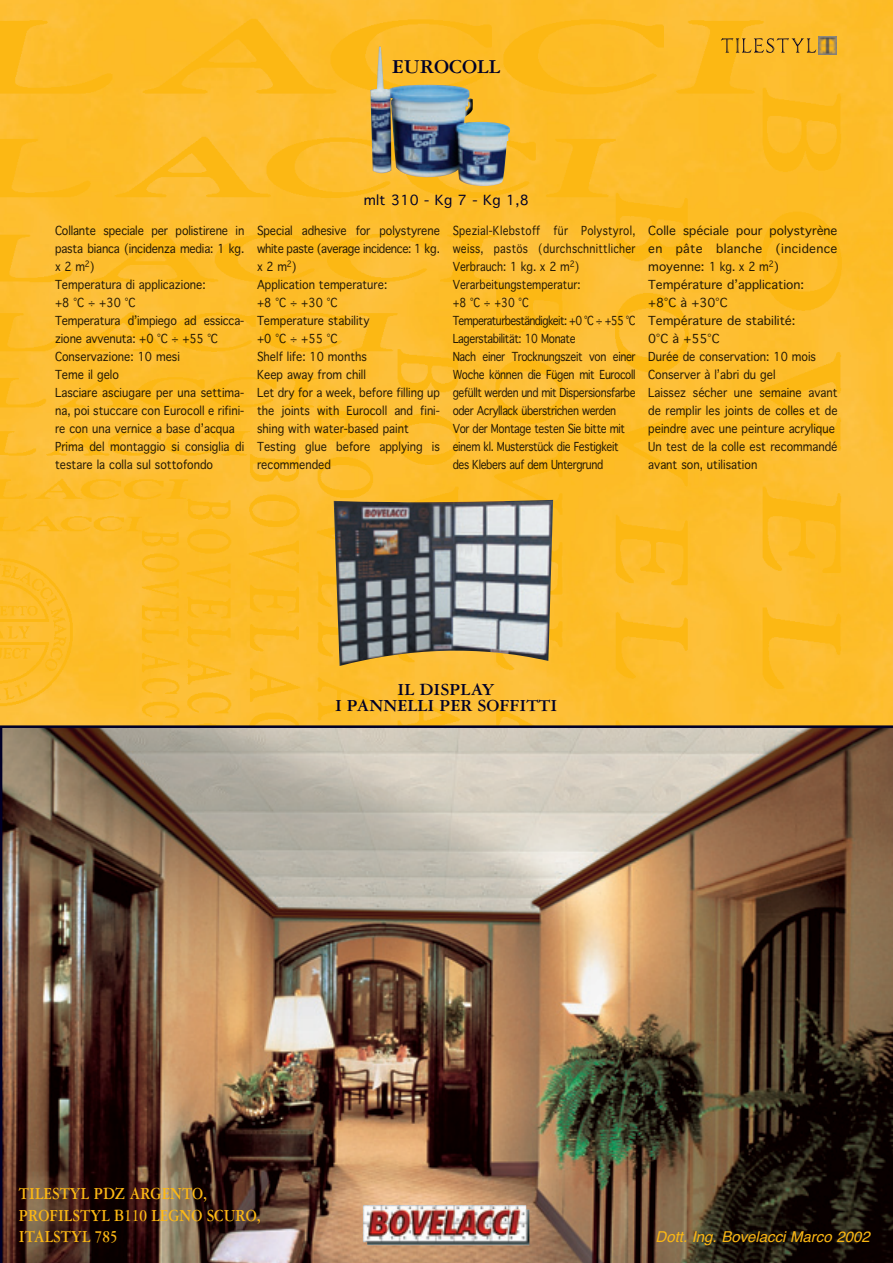
<style>
.page{position:relative;width:893px;height:1263px;background:#fff}
.page>*{position:absolute;margin:0;border:0;box-sizing:border-box;transform-origin:0 0}
.t1{font:700 21px "Garamond Three";color:#000027}
.t2{font:700 18px/21.6px "Garamond Three";color:#fcb814;scale:.85 1}
.t3{font:700 18px/15.9px "Garamond Three";color:#000027;text-align:center}
.t4{font:italic 15px "Helvetica";color:#fcb814}
.t5{font:13.5px "Geneva";letter-spacing:.02em;color:#000027}
.t6{font:12px/18px "Geneva";color:#251a05;scale:.9 1}
.t7{font:12px/18px "Geneva";letter-spacing:-.035em;color:#251a05;scale:.85 1}
.t8{font:12px/18px "Geneva";color:#251a05}
</style>
<div class="page">
<img style="left:0;top:0;width:893px;height:725px">
<img style="left:0;top:18px;width:844px;height:707px">
<svg style="left:721px;top:38px;width:95px;height:15px"></svg>
<img style="left:818px;top:37px;width:18px;height:17px">
<img style="left:370px;top:47px;width:140px;height:139px">
<img style="left:334px;top:500px;width:219px;height:166px">
<img style="left:0;top:725px;width:893px;height:538px">
<img style="left:363px;top:1205px;width:166px;height:40px">
<h1 class="t1" style="left:392px;top:59px;width:110px">EUROCOLL</h1>
<p class="t5" style="left:364px;top:194px;width:167px">mlt 310 - Kg 7 - Kg 1,8</p>
<p class="t6" style="left:55px;top:222px;width:212px">Collante speciale per polistirene in pasta bianca (incidenza media: 1 kg. x 2 m<sup>2</sup>)<br>Temperatura di applicazione:<br>+8 °C ÷ +30 °C<br>Temperatura d’impiego ad essicca&shy;zione avvenuta: +0 °C ÷ +55 °C<br>Conservazione: 10 mesi<br>Teme il gelo<br>Lasciare asciugare per una settima&shy;na, poi stuccare con Eurocoll e rifini&shy;re con una vernice a base d’acqua<br>Prima del montaggio si consiglia di testare la colla sul sottofondo</p>
<p class="t6" style="left:257px;top:222px;width:205px">Special adhesive for polystyrene white paste (average incidence: 1 kg. x 2 m<sup>2</sup>)<br>Application temperature:<br>+8 °C ÷ +30 °C<br>Temperature stability<br>+0 °C ÷ +55 °C<br>Shelf life: 10 months<br>Keep away from chill<br>Let dry for a week, before filling up the joints with Eurocoll and fini&shy;shing with water-based paint<br>Testing glue before applying is recommended</p>
<p class="t7" style="left:453px;top:222px;width:217px">Spezial-Klebstoff für Polystyrol, weiss, pastös (durchschnittlicher<br>Verbrauch: 1 kg. x 2 m<sup>2</sup>)<br>Verarbeitungstemperatur:<br>+8 °C ÷ +30 °C<br>Temperaturbeständigkeit: +0 °C ÷ +55 °C<br>Lagerstabilität: 10 Monate<br>Nach einer Trocknungszeit von einer<br>Woche können die Fügen mit Eurocoll gefüllt werden und mit Dispersionsfarbe oder Acryllack überstrichen werden<br>Vor der Montage testen Sie bitte mit einem kl. Musterstück die Festigkeit des Klebers auf dem Untergrund</p>
<p class="t8" style="left:648px;top:222px;width:191px">Colle spéciale pour polystyrène en pâte blanche (incidence moyenne: 1 kg. x 2 m<sup>2</sup>)<br>Température d’application:<br>+8°C à +30°C<br>Température de stabilité:<br>0°C à +55°C<br>Durée de conservation: 10 mois<br>Conserver à l’abri du gel<br>Laissez sécher une semaine avant de remplir les joints de colles et de peindre avec une peinture acrylique<br>Un test de la colle est recommandé avant son, utilisation</p>
<h2 class="t3" style="left:335px;top:683px;width:224px">IL DISPLAY<br>I PANNELLI PER SOFFITTI</h2>
<h2 class="t2" style="left:19px;top:1184px;width:286px">TILESTYL PDZ ARGENTO,<br>PROFILSTYL B110 LEGNO SCURO,<br>ITALSTYL 785</h2>
<p class="t4" style="left:655px;top:1231px;width:219px">Dott. Ing. Bovelacci Marco 2002</p>
</div>
